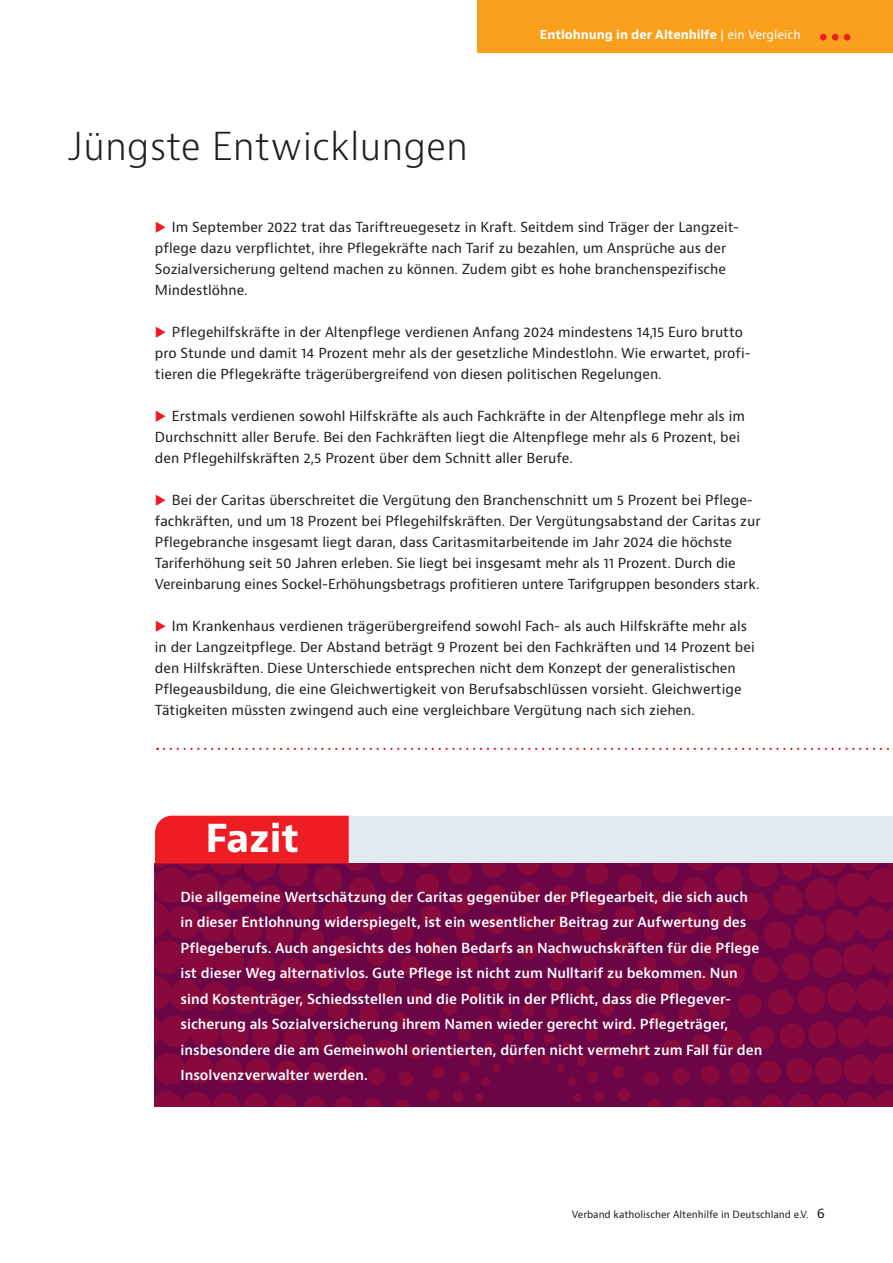
<style>
.page{position:relative;width:893px;height:1263px;background:#fff}
.page>*{position:absolute;margin:0;border:0;box-sizing:border-box;transform-origin:0 0}
.t1{font:300 37.5px "Bernino Sans";color:#231f20}
.t2{font:700 37.5px "Bernino Sans";color:#fff}
.t3{font:13.5px/21px "Bernino Sans";color:#231f20}
.t4{font:600 13.5px/25.5px "Bernino Sans";color:#fff}
.t5{font:700 12px "Bernino Sans";color:#fff}
.t6{font:9.75px "Bernino Sans";color:#231f20}
.s1{font-weight:400}
.s2{color:#ee1d23}
.s3{font-size:13.5px}
</style>
<div class="page">
<div style="left:477px;top:0;width:416px;height:53px;background:#f89f1c"></div>
<div style="left:820px;top:34px;width:7px;height:7px;background:#ee1d23;border-radius:50%"></div>
<div style="left:832px;top:34px;width:6px;height:7px;background:#ee1d23;border-radius:50%"></div>
<div style="left:844px;top:34px;width:6px;height:7px;background:#ee1d23;border-radius:50%"></div>
<svg style="left:155px;top:816px;width:738px;height:291px;background:#882355"></svg>
<svg style="left:164px;top:748px;width:725px;height:2px"></svg>
<h1 class="t1" style="left:68px;top:122px;width:402px">Jüngste Entwicklungen</h1>
<p class="t5" style="left:540px;top:27px;width:262px">Entlohnung in der Altenhilfe <span class="s1">| ein Vergleich</span></p>
<p class="t3" style="left:155px;top:217px;width:586px"><span class="s2">◆</span> Im September 2022 trat das Tariftreuegesetz in Kraft. Seitdem sind Träger der Langzeit&shy;pflege dazu verpflichtet, ihre Pflegekräfte nach Tarif zu bezahlen, um Ansprüche aus der Sozialversicherung geltend machen zu können. Zudem gibt es hohe branchenspezifische Mindestlöhne.</p>
<p class="t3" style="left:155px;top:322px;width:597px"><span class="s2">◆</span> Pflegehilfskräfte in der Altenpflege verdienen Anfang 2024 mindestens 14,15 Euro brutto pro Stunde und damit 14 Prozent mehr als der gesetzliche Mindestlohn. Wie erwartet, profi&shy;tieren die Pflegekräfte trägerübergreifend von diesen politischen Regelungen.</p>
<p class="t3" style="left:155px;top:406px;width:591px"><span class="s2">◆</span> Erstmals verdienen sowohl Hilfskräfte als auch Fachkräfte in der Altenpflege mehr als im<br>Durchschnitt aller Berufe. Bei den Fachkräften liegt die Altenpflege mehr als 6 Prozent, bei den Pflegehilfskräften 2,5 Prozent über dem Schnitt aller Berufe.</p>
<p class="t3" style="left:155px;top:490px;width:607px"><span class="s2">◆</span> Bei der Caritas überschreitet die Vergütung den Branchenschnitt um 5 Prozent bei Pflege&shy;fachkräften, und um 18 Prozent bei Pflegehilfskräften. Der Vergütungsabstand der Caritas zur Pflegebranche insgesamt liegt daran, dass Caritasmitarbeitende im Jahr 2024 die höchste Tariferhöhung seit 50 Jahren erleben. Sie liegt bei insgesamt mehr als 11 Prozent. Durch die Vereinbarung eines Sockel-Erhöhungsbetrags profitieren untere Tarifgruppen besonders stark.</p>
<p class="t3" style="left:155px;top:616px;width:601px"><span class="s2">◆</span> Im Krankenhaus verdienen trägerübergreifend sowohl Fach- als auch Hilfskräfte mehr als in der Langzeitpflege. Der Abstand beträgt 9 Prozent bei den Fachkräften und 14 Prozent bei den Hilfskräften. Diese Unterschiede entsprechen nicht dem Konzept der generalistischen Pflegeausbildung, die eine Gleichwertigkeit von Berufsabschlüssen vorsieht. Gleichwertige Tätigkeiten müssten zwingend auch eine vergleichbare Vergütung nach sich ziehen.</p>
<h1 class="t2" style="left:205px;top:814px;width:96px">Fazit</h1>
<p class="t4" style="left:180px;top:884px;width:583px">Die allgemeine Wertschätzung der Caritas gegenüber der Pflegearbeit, die sich auch in dieser Entlohnung widerspiegelt, ist ein wesentlicher Beitrag zur Aufwertung des Pflegeberufs. Auch angesichts des hohen Bedarfs an Nachwuchskräften für die Pflege ist dieser Weg alternativlos. Gute Pflege ist nicht zum Nulltarif zu bekommen. Nun sind Kostenträger, Schiedsstellen und die Politik in der Pflicht, dass die Pflegever&shy;sicherung als Sozialversicherung ihrem Namen wieder gerecht wird. Pflegeträger, insbesondere die am Gemeinwohl orientierten, dürfen nicht vermehrt zum Fall für den Insolvenzverwalter werden.</p>
<p class="t6" style="left:572px;top:1207px;width:254px">Verband katholischer Altenhilfe in Deutschland e.V. <span class="s3">6</span></p>
</div>
